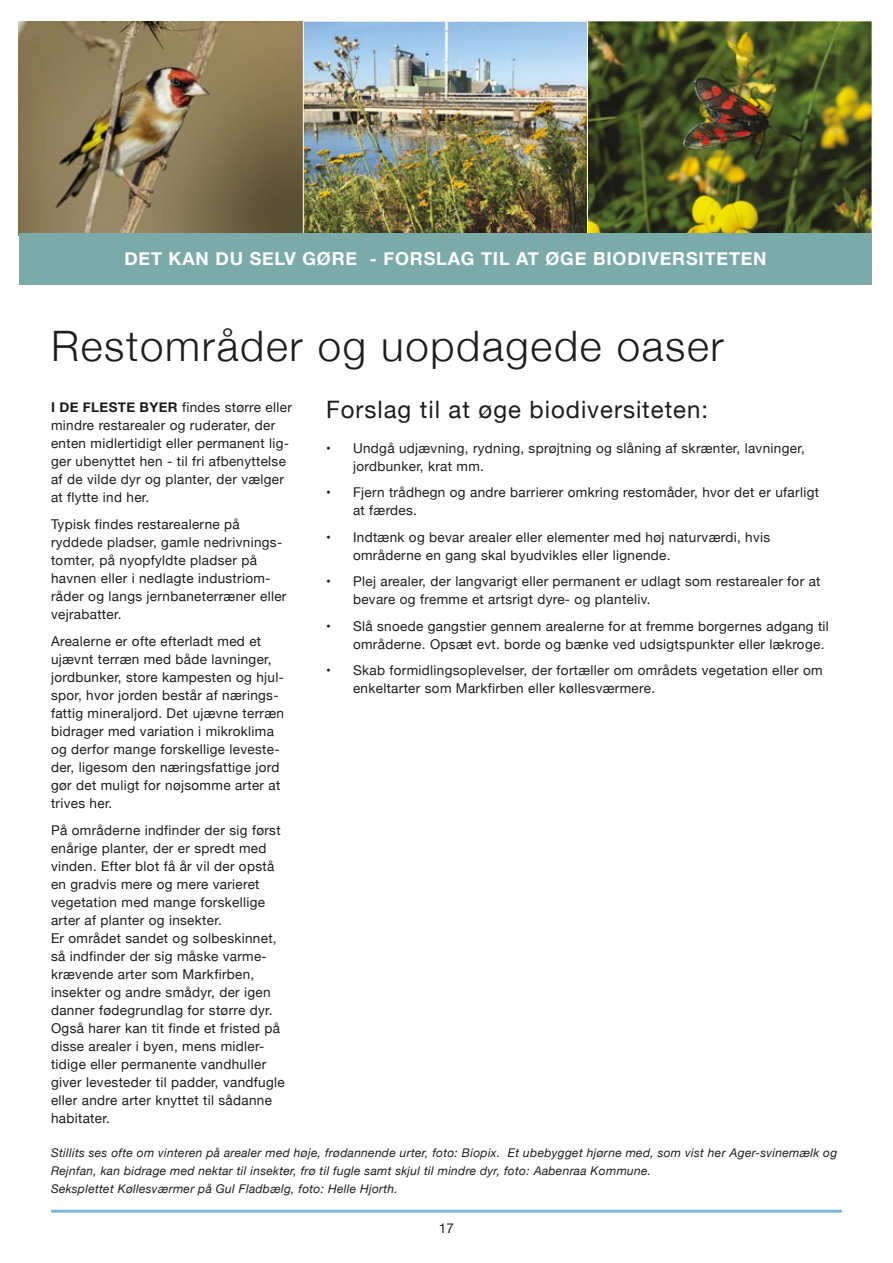
<style>
.page{position:relative;width:893px;height:1263px;background:#fff}
.page>*{position:absolute;margin:0;border:0;box-sizing:border-box;transform-origin:0 0}
.t1{font:300 42px "Helvetica Neue";letter-spacing:.04em;color:#1d1d1b}
.t2{font:24px "Helvetica Neue";letter-spacing:.04em;color:#1d1d1b}
.t3{font:700 18px "Helvetica Neue";letter-spacing:.045em;color:#fff}
.t4{font:13.5px/18px "Helvetica Neue";letter-spacing:.025em;color:#1d1d1b}
.t5{font:italic 12px/18px "Helvetica Neue";letter-spacing:.025em;color:#1d1d1b}
.s1{font-weight:700}
</style>
<div class="page">
<hr style="left:51px;top:1210px;width:791px;height:3px;background:#0071bb">
<img style="left:19px;top:21px;width:284px;height:213px">
<img style="left:588px;top:20px;width:285px;height:217px">
<img style="left:303px;top:20px;width:285px;height:214px">
<div style="left:19px;top:234px;width:853px;height:51px;background:#7baaaa"></div>
<h3 class="t3" style="left:124px;top:245px;width:644px">DET KAN DU SELV GØRE - FORSLAG TIL AT ØGE BIODIVERSITETEN</h3>
<p class="t1" style="left:51px;top:312px;width:674px">Restområder og uopdagede oaser</p>
<p class="t4" style="left:51px;top:399px;width:242px"><span class="s1">I DE FLESTE BYER</span> findes større eller mindre restarealer og ruderater, der enten midlertidigt eller permanent lig&shy;ger ubenyttet hen - til fri afbenyttelse af de vilde dyr og planter, der vælger at flytte ind her.</p>
<p class="t4" style="left:51px;top:516px;width:237px">Typisk findes restarealerne på ryddede pladser, gamle nedrivnings&shy;tomter, på nyopfyldte pladser på havnen eller i nedlagte industriom&shy;råder og langs jernbaneterræner eller vejrabatter.</p>
<p class="t4" style="left:51px;top:633px;width:234px">Arealerne er ofte efterladt med et ujævnt terræn med både lavninger, jordbunker, store kampesten og hjul&shy;spor, hvor jorden består af nærings&shy;fattig mineraljord. Det ujævne terræn bidrager med variation i mikroklima og derfor mange forskellige leveste&shy;der, ligesom den næringsfattige jord gør det muligt for nøjsomme arter at trives her.</p>
<p class="t4" style="left:51px;top:822px;width:231px">På områderne indfinder der sig først enårige planter, der er spredt med vinden. Efter blot få år vil der opstå en gradvis mere og mere varieret vegetation med mange forskellige arter af planter og insekter.</p>
<p class="t4" style="left:51px;top:930px;width:235px">Er området sandet og solbeskinnet, så indfinder der sig måske varme&shy;krævende arter som Markfirben, insekter og andre smådyr, der igen danner fødegrundlag for større dyr.<br>Også harer kan tit finde et fristed på disse arealer i byen, mens midler&shy;tidige eller permanente vandhuller giver levesteder til padder, vandfugle eller andre arter knyttet til sådanne habitater.</p>
<p class="t2" style="left:326px;top:392px;width:383px">Forslag til at øge biodiversiteten:</p>
<p class="t4" style="left:353px;top:439px;width:453px;text-indent:-27px">• Undgå udjævning, rydning, sprøjtning og slåning af skrænter, lavninger, jordbunker, krat mm.</p>
<p class="t4" style="left:353px;top:484px;width:467px;text-indent:-27px">• Fjern trådhegn og andre barrierer omkring restomåder, hvor det er ufarligt at færdes.</p>
<p class="t4" style="left:353px;top:528px;width:419px;text-indent:-27px">• Indtænk og bevar arealer eller elementer med høj naturværdi, hvis områderne en gang skal byudvikles eller lignende.</p>
<p class="t4" style="left:353px;top:573px;width:469px;text-indent:-27px">• Plej arealer, der langvarigt eller permanent er udlagt som restarealer for at bevare og fremme et artsrigt dyre- og planteliv.</p>
<p class="t4" style="left:353px;top:618px;width:477px;text-indent:-27px">• Slå snoede gangstier gennem arealerne for at fremme borgernes adgang til områderne. Opsæt evt. borde og bænke ved udsigtspunkter eller lækroge.</p>
<p class="t4" style="left:353px;top:662px;width:471px;text-indent:-27px">• Skab formidlingsoplevelser, der fortæller om områdets vegetation eller om enkeltarter som Markfirben eller køllesværmere.</p>
<p class="t5" style="left:51px;top:1144px;width:788px">Stillits ses ofte om vinteren på arealer med høje, frødannende urter, foto: Biopix. Et ubebygget hjørne med, som vist her Ager-svinemælk og<br>Rejnfan, kan bidrage med nektar til insekter, frø til fugle samt skjul til mindre dyr, foto: Aabenraa Kommune.<br>Seksplettet Køllesværmer på Gul Fladbælg, foto: Helle Hjorth.</p>
<p class="t4" style="left:439px;top:1220px;width:17px">17</p>
</div>
